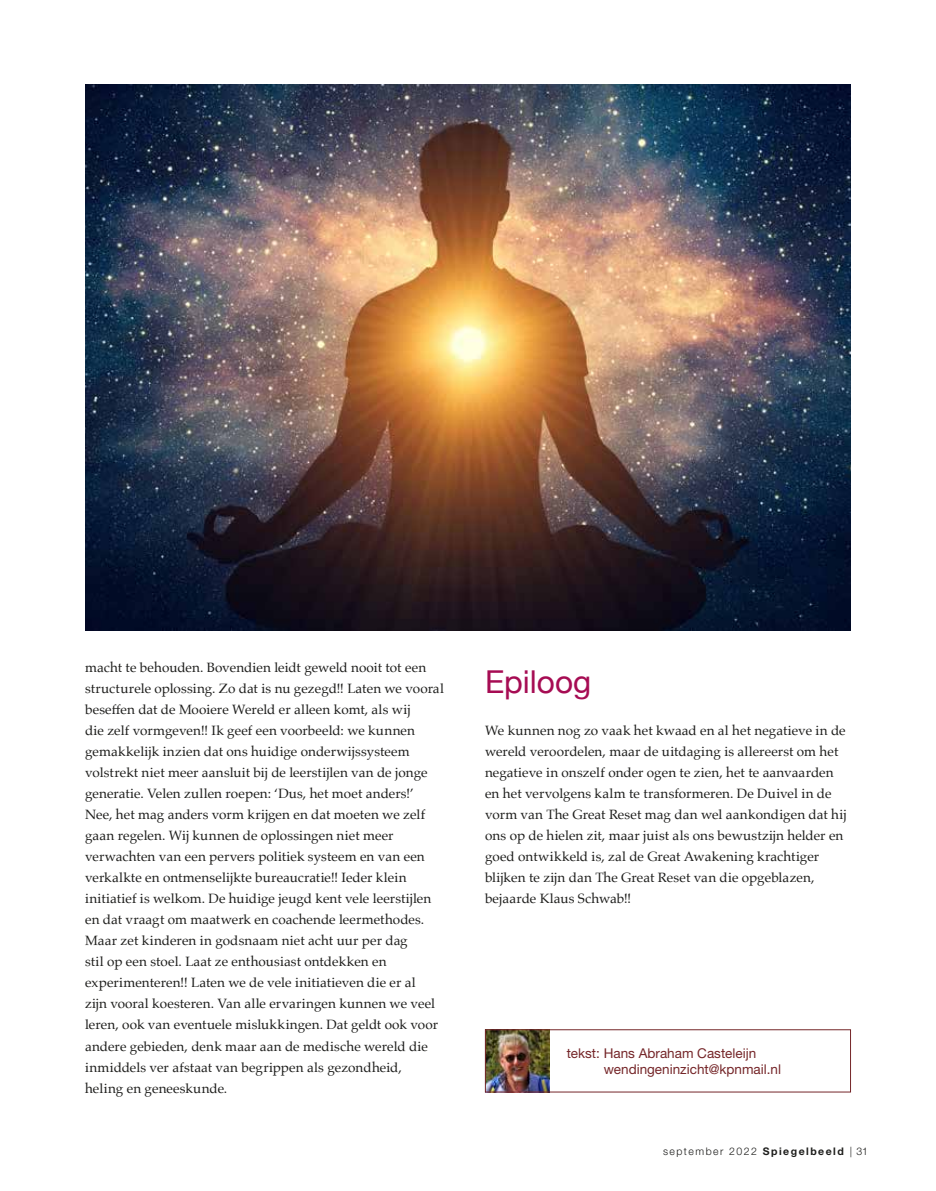
<style>
.page{position:relative;width:936px;height:1191px;background:#fff}
.page>*{position:absolute;margin:0;border:0;box-sizing:border-box;transform-origin:0 0}
.t1{font:31.5px "Helvetica Neue";color:#a60c53}
.t2{font:13.5px/21px "Palatino";letter-spacing:.005em;color:#1d1d1b}
.t3{font:13.5px/16.5px "Helvetica Neue LT";color:#752629}
.t4{font:300 10.5px "Helvetica Neue LT";letter-spacing:.14em;color:#1d1d1b}
.s1{font-weight:700}
</style>
<div class="page">
<img style="left:487px;top:1031px;width:62px;height:59px">
<div style="left:485px;top:1029px;width:365px;height:63px;border:1px solid #752629"></div>
<img style="left:85px;top:85px;width:765px;height:545px">
<p class="t2" style="left:85px;top:657px;width:360px">macht te behouden. Bovendien leidt geweld nooit tot een structurele oplossing. Zo dat is nu gezegd!! Laten we vooral beseffen dat de Mooiere Wereld er alleen komt, als wij<br>die zelf vormgeven!! Ik geef een voorbeeld: we kunnen gemakkelijk inzien dat ons huidige onderwijssysteem volstrekt niet meer aansluit bij de leerstijlen van de jonge generatie. Velen zullen roepen: ‘Dus, het moet anders!’ Nee, het mag anders vorm krijgen en dat moeten we zelf gaan regelen. Wij kunnen de oplossingen niet meer verwachten van een pervers politiek systeem en van een verkalkte en ontmenselijkte bureaucratie!! Ieder klein initiatief is welkom. De huidige jeugd kent vele leerstijlen en dat vraagt om maatwerk en coachende leermethodes.<br>Maar zet kinderen in godsnaam niet acht uur per dag<br>stil op een stoel. Laat ze enthousiast ontdekken en experimenteren!! Laten we de vele initiatieven die er al<br>zijn vooral koesteren. Van alle ervaringen kunnen we veel leren, ook van eventuele mislukkingen. Dat geldt ook voor andere gebieden, denk maar aan de medische wereld die inmiddels ver afstaat van begrippen als gezondheid,<br>heling en geneeskunde.</p>
<h1 class="t1" style="left:485px;top:659px;width:108px">Epiloog</h1>
<p class="t2" style="left:485px;top:720px;width:363px">We kunnen nog zo vaak het kwaad en al het negatieve in de wereld veroordelen, maar de uitdaging is allereerst om het negatieve in onszelf onder ogen te zien, het te aanvaarden en het vervolgens kalm te transformeren. De Duivel in de vorm van The Great Reset mag dan wel aankondigen dat hij ons op de hielen zit, maar juist als ons bewustzijn helder en goed ontwikkeld is, zal de Great Awakening krachtiger blijken te zijn dan The Great Reset van die opgeblazen, bejaarde Klaus Schwab!!</p>
<p class="t3" style="left:603px;top:1044px;width:179px;text-indent:-37px">tekst: Hans Abraham Casteleijn wendingeninzicht@kpnmail.nl</p>
<p class="t4" style="left:663px;top:1145px;width:206px">september 2022 <span class="s1">Spiegelbeeld</span> | 31</p>
</div>
